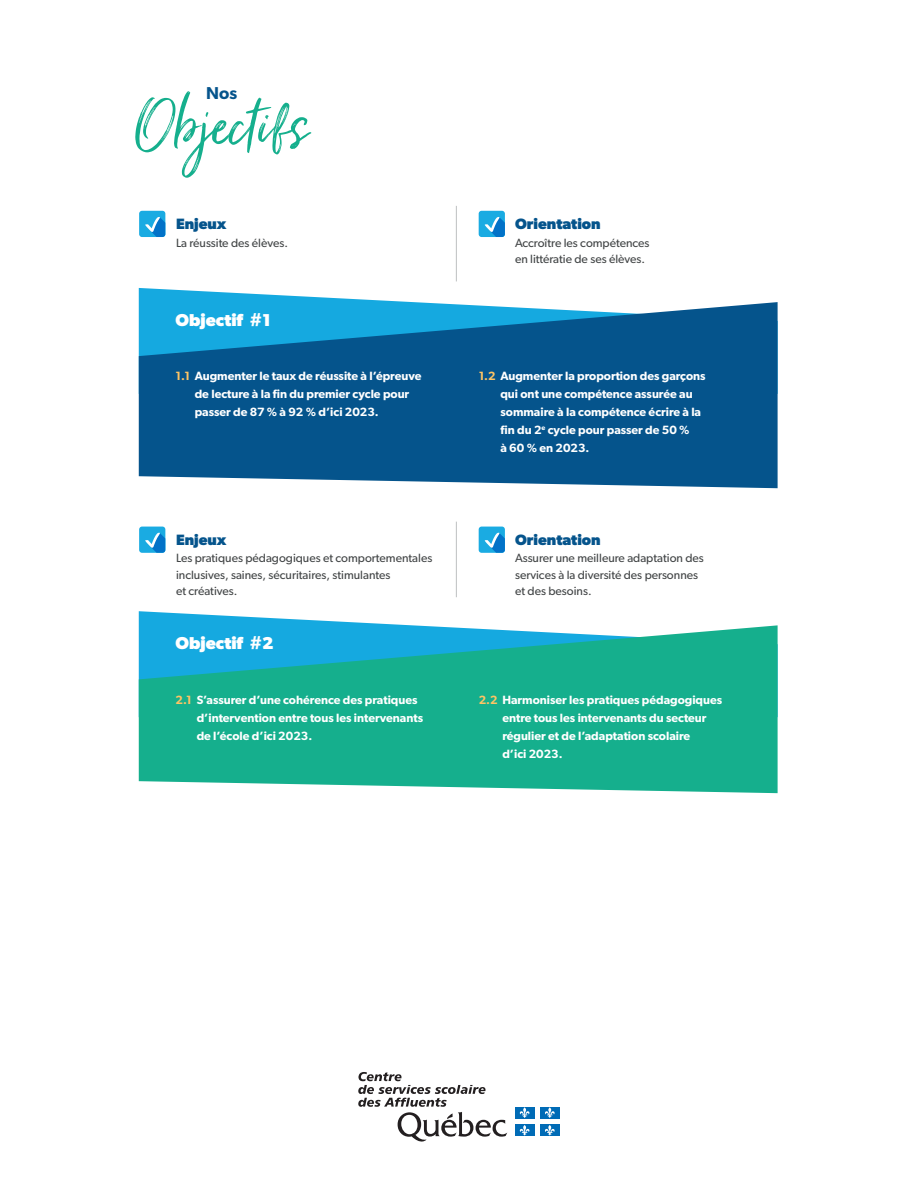
<style>
.page{position:relative;width:918px;height:1188px;background:#fff}
.page>*{position:absolute;margin:0;border:0;box-sizing:border-box;transform-origin:0 0}
.t1{font:79.5px "Just Lovely";color:#15af8d}
.t2{font:700 17.25px "Gibson";color:#fff}
.t3{font:600 17.25px "Gibson";color:#05548c}
.t4{font:700 15px "Gibson";color:#05548c}
.t5{font:600 12px/18px "Gibson";color:#fff}
.t6{font:12px/16.2px "Gibson";color:#424546}
.s1{color:#fec464}
</style>
<div class="page">
<svg style="left:139px;top:288px;width:271px;height:14px"></svg>
<svg style="left:139px;top:611px;width:266px;height:14px"></svg>
<div style="left:139px;top:211px;width:26px;height:26px;background:#1aabe2;border-radius:3px"></div>
<svg style="left:145px;top:217px;width:20px;height:20px"></svg>
<div style="left:139px;top:527px;width:26px;height:26px;background:#1aabe2;border-radius:3px"></div>
<svg style="left:145px;top:532px;width:20px;height:21px"></svg>
<div style="left:479px;top:211px;width:26px;height:26px;background:#1aabe2;border-radius:3px"></div>
<svg style="left:484px;top:217px;width:21px;height:20px"></svg>
<div style="left:479px;top:527px;width:26px;height:26px;background:#1aabe2;border-radius:3px"></div>
<svg style="left:484px;top:532px;width:21px;height:21px"></svg>
<hr style="left:456px;top:206px;width:1px;height:75px;background:#bec0c1">
<hr style="left:456px;top:522px;width:1px;height:75px;background:#bec0c1">
<svg style="left:139px;top:302px;width:639px;height:186px;background:#13679c"></svg>
<svg style="left:139px;top:625px;width:639px;height:168px;background:#22b29f"></svg>
<svg style="left:358px;top:1072px;width:149px;height:70px"></svg>
<div style="left:515px;top:1107px;width:19px;height:12px;background:#006bb6"></div>
<svg style="left:519px;top:1107px;width:11px;height:11px"></svg>
<div style="left:540px;top:1107px;width:20px;height:12px;background:#006bb6"></div>
<svg style="left:545px;top:1107px;width:10px;height:11px"></svg>
<div style="left:515px;top:1124px;width:19px;height:12px;background:#006bb6"></div>
<svg style="left:519px;top:1125px;width:11px;height:11px"></svg>
<div style="left:540px;top:1124px;width:20px;height:12px;background:#006bb6"></div>
<svg style="left:545px;top:1125px;width:10px;height:11px"></svg>
<h2 class="t3" style="left:206px;top:82px;width:32px">Nos</h2>
<h1 class="t1" style="left:134px;top:76px;width:176px">Objectifs</h1>
<p class="t4" style="left:176px;top:215px;width:52px">Enjeux</p>
<p class="t6" style="left:176px;top:234px;width:114px">La réussite des élèves.</p>
<h2 class="t2" style="left:176px;top:309px;width:97px">Objectif #1</h2>
<p class="t5" style="left:195px;top:367px;width:228px;text-indent:-19px"><span class="s1">1.1</span> Augmenter le taux de réussite à l’épreuve de lecture à la fin du premier cycle pour passer de 87 % à 92 % d’ici 2023.</p>
<p class="t4" style="left:176px;top:530px;width:52px">Enjeux</p>
<p class="t6" style="left:176px;top:550px;width:258px">Les pratiques pédagogiques et comportementales inclusives, saines, sécuritaires, stimulantes<br>et créatives.</p>
<h2 class="t2" style="left:176px;top:633px;width:100px">Objectif #2</h2>
<p class="t5" style="left:197px;top:691px;width:228px;text-indent:-21px"><span class="s1">2.1</span> S’assurer d’une cohérence des pratiques d’intervention entre tous les intervenants de l’école d’ici 2023.</p>
<p class="t4" style="left:515px;top:215px;width:87px">Orientation</p>
<p class="t6" style="left:515px;top:234px;width:136px">Accroître les compétences en littératie de ses élèves.</p>
<p class="t5" style="left:500px;top:367px;width:207px;text-indent:-22px"><span class="s1">1.2</span> Augmenter la proportion des garçons qui ont une compétence assurée au sommaire à la compétence écrire à la fin du 2<sup>e</sup> cycle pour passer de 50 %<br>à 60 % en 2023.</p>
<p class="t4" style="left:515px;top:530px;width:87px">Orientation</p>
<p class="t6" style="left:515px;top:550px;width:190px">Assurer une meilleure adaptation des services à la diversité des personnes et des besoins.</p>
<p class="t5" style="left:502px;top:691px;width:221px;text-indent:-24px"><span class="s1">2.2</span> Harmoniser les pratiques pédagogiques entre tous les intervenants du secteur régulier et de l’adaptation scolaire<br>d’ici 2023.</p>
</div>
